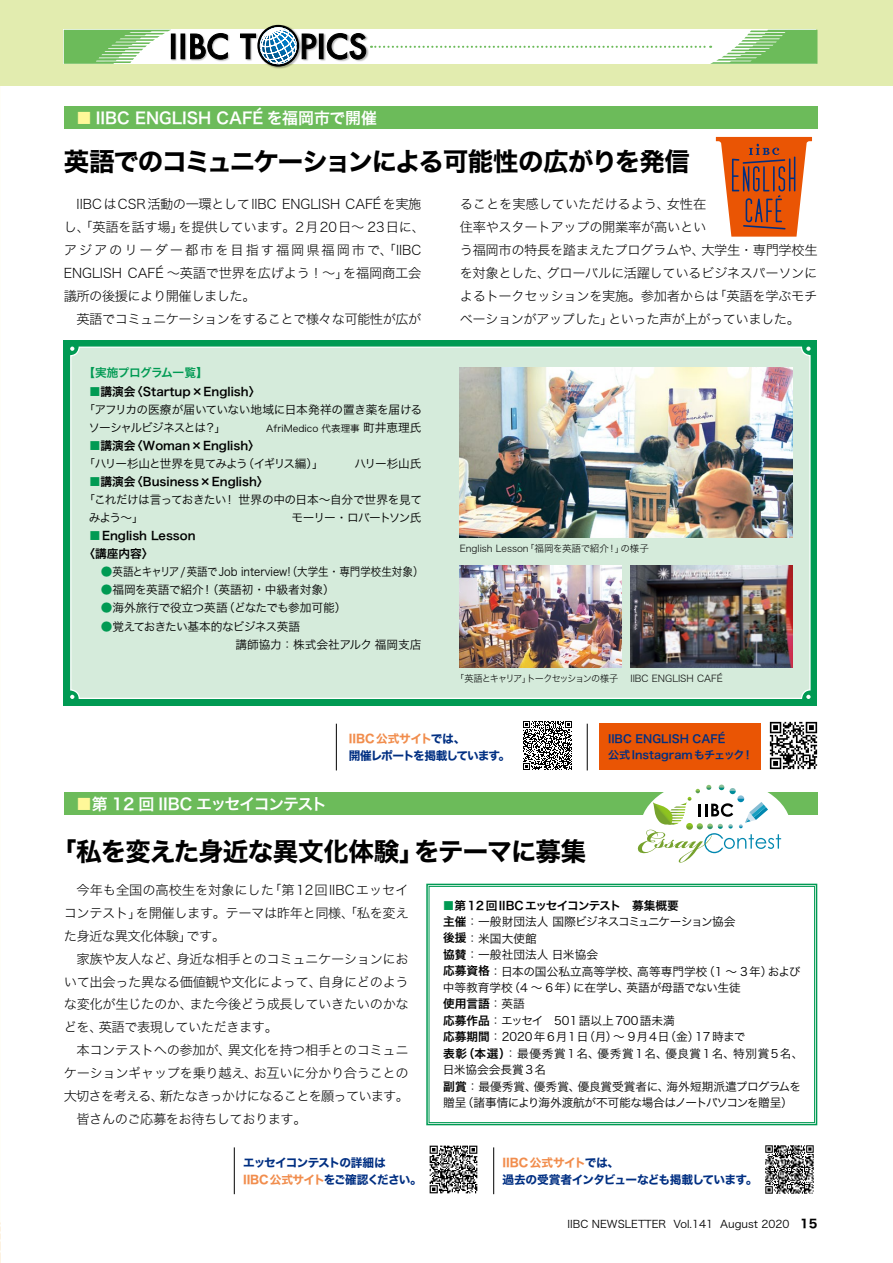
<style>
.page{position:relative;width:893px;height:1263px;background:#fff}
.page>*{position:absolute;margin:0;border:0;box-sizing:border-box;transform-origin:0 0}
.t1{font:25.5px "Hira Kaku Std N W7";letter-spacing:-.04em;color:#000}
.t2{font:15.9px "Hira Kaku Std N W6";color:#fff}
.t3{font:15.9px "Hira Kaku Std N W6";letter-spacing:-.075em;color:#fff}
.t4{font:13.35px/22.8px "Hira Kaku Std N W2";letter-spacing:-.03em;color:#000;text-align:justify}
.t5{font:13.35px/22.8px "Hira Kaku Std N W2";color:#000}
.t6{font:13.35px "Hira Kaku Std N W2";letter-spacing:-.065em;color:#000}
.t7{font:11.7px/16.5px "Hira Kaku Std N W3";letter-spacing:-.01em;color:#000}
.t8{font:11.7px/18px "Hira Kaku Std N W6";color:#000}
.t9{font:11.7px/17px "Hira Kaku Std N W7";letter-spacing:-.055em;color:#002f82}
.t10{font:11.7px/18px "Hira Kaku Std N W3";letter-spacing:-.045em;color:#000}
.t11{font:11.7px "Hira Kaku Std N W3";letter-spacing:-.01em;color:#000;scale:.9 1}
.t12{font:11.7px "Hira Kaku Std N W3";letter-spacing:-.09em;color:#000}
.t13{font:11.7px/18px "Hira Kaku Std N W3";letter-spacing:-.035em;color:#000}
.t14{font:11.7px/18px "Hira Kaku Std N W3";letter-spacing:-.04em;color:#000}
.t15{font:11.7px "Hira Kaku Std N W3";letter-spacing:-.03em;color:#000}
.t16{font:11.7px "Hira Kaku Std N W6";letter-spacing:-.045em;color:#009a53}
.t17{font:11.1px/15.9px "Hira Kaku Std N W6";color:#002f82}
.t18{font:10.65px "Hira Kaku Std N W3";color:#000}
.t19{font:9.6px "Hira Kaku Std N W2";color:#000;scale:.96 1}
.t20{font:9.6px "Hira Kaku Std N W2";color:#000}
.t21{font:9.6px "Hira Kaku Std N W3";color:#000}
.s1{color:#fff899}
.s2{color:#009a53}
.s3{font-size:11.7px}
.s4{color:#f18d4d}
.s5{font-family:"Hira Kaku Std N W6"}
.s6{font-family:"Hira Kaku Std N W3"}
.s7{font-family:"Hira Kaku Std N W7";font-size:11.7px}
</style>
<div class="page">
<div style="left:0;top:0;width:893px;height:85px;background:#e2ecaf"></div>
<div style="left:64px;top:106px;width:753px;height:23px;background:#6cbb5a"></div>
<div style="left:64px;top:792px;width:753px;height:23px;background:#6cbb5a"></div>
<svg style="left:64px;top:30px;width:107px;height:34px;background:#9ed292"></svg>
<div style="left:171px;top:25px;width:198px;height:44px;background:#000;opacity:.3"></div>
<svg style="left:257px;top:25px;width:42px;height:42px"></svg>
<div style="left:171px;top:34px;width:4px;height:25px;border:1px solid #000"></div>
<div style="left:181px;top:34px;width:4px;height:25px;border:1px solid #000"></div>
<svg style="left:190px;top:33px;width:38px;height:27px"></svg>
<div style="left:319px;top:34px;width:4px;height:25px;border:1px solid #000"></div>
<svg style="left:240px;top:27px;width:77px;height:37px;background:#99aab3"></svg>
<svg style="left:327px;top:30px;width:490px;height:34px;background:#dfecdc"></svg>
<div style="left:64px;top:340px;width:753px;height:365px;background:#009a53"></div>
<div style="left:71px;top:347px;width:739px;height:351px;background:#d5ebdb;border-radius:8px"></div>
<svg style="left:70px;top:347px;width:4px;height:4px"></svg>
<svg style="left:70px;top:695px;width:4px;height:4px"></svg>
<svg style="left:806px;top:347px;width:5px;height:4px"></svg>
<svg style="left:806px;top:695px;width:5px;height:4px"></svg>
<svg style="left:716px;top:137px;width:96px;height:100px"></svg>
<div style="left:600px;top:723px;width:161px;height:47px;background:#ea5504"></div>
<img style="left:769px;top:721px;width:49px;height:49px">
<img style="left:523px;top:721px;width:49px;height:49px">
<img style="left:429px;top:1145px;width:49px;height:49px">
<img style="left:765px;top:1145px;width:49px;height:49px">
<img style="left:460px;top:367px;width:332px;height:170px">
<hr style="left:336px;top:724px;width:1px;height:46px;background:#000">
<hr style="left:234px;top:1147px;width:1px;height:47px;background:#000">
<hr style="left:493px;top:1147px;width:1px;height:47px;background:#000">
<hr style="left:587px;top:724px;width:1px;height:46px;background:#000">
<div style="left:640px;top:778px;width:151px;height:99px;background:#fff;border-radius:50%"></div>
<svg style="left:637px;top:784px;width:144px;height:79px"></svg>
<img style="left:630px;top:566px;width:162px;height:102px">
<img style="left:460px;top:566px;width:161px;height:102px">
<svg style="left:426px;top:883px;width:392px;height:243px"></svg>
<div style="left:429px;top:886px;width:386px;height:237px;border:1px solid #009a53"></div>
<p class="t2" style="left:76px;top:106px;width:302px"><span class="s1">■</span> IIBC ENGLISH CAFÉ を福岡市で開催</p>
<h1 class="t1" style="left:64px;top:142px;width:628px">英語でのコミュニケーションによる可能性の広がりを発信</h1>
<p class="t5" style="left:64px;top:193px;width:363px;text-indent:13px">IIBCはCSR活動の一環としてIIBC ENGLISH CAFÉを実施し、「英語を話す場」を提供しています。2月20日～ 23日に、アジアのリーダー都市を目指す福岡県福岡市で、「IIBC<br>ENGLISH CAFÉ ～英語で世界を広げよう！～」を福岡商工会議所の後援により開催しました。</p>
<p class="t4" style="left:77px;top:307px;width:346px">英語でコミュニケーションをすることで様々な可能性が広が</p>
<p class="t16" style="left:83px;top:364px;width:126px">【実施プログラム一覧】</p>
<p class="t8" style="left:89px;top:382px;width:173px"><span class="s2">■</span>講演会〈Startup×English〉</p>
<p class="t10" style="left:88px;top:400px;width:335px;text-indent:-5px">「アフリカの医療が届いていない地域に日本発祥の置き薬を届けるソーシャルビジネスとは？」</p>
<p class="t21" style="left:266px;top:421px;width:157px">AfriMedico 代表理事 <span class="s3">町井恵理氏</span></p>
<p class="t8" style="left:89px;top:437px;width:172px"><span class="s2">■</span>講演会〈Woman×English〉</p>
<p class="t12" style="left:83px;top:455px;width:242px">「ハリー杉山と世界を見てみよう（イギリス編）」</p>
<p class="t7" style="left:354px;top:455px;width:68px">ハリー杉山氏</p>
<p class="t8" style="left:89px;top:473px;width:181px"><span class="s2">■</span>講演会〈Business×English〉</p>
<p class="t13" style="left:89px;top:490px;width:335px;text-indent:-5px">「これだけは言っておきたい！ 世界の中の日本～自分で世界を見てみよう～」</p>
<p class="t12" style="left:291px;top:509px;width:131px">モーリー・ロバートソン氏</p>
<p class="t8" style="left:83px;top:527px;width:114px;text-indent:6px"><span class="s2">■</span>English Lesson〈講座内容〉</p>
<p class="t11" style="left:101px;top:563px;width:360px"><span class="s2">●</span>英語とキャリア/英語でJob interview!（大学生・専門学校生対象）</p>
<p class="t7" style="left:101px;top:582px;width:235px"><span class="s2">●</span>福岡を英語で紹介！（英語初・中級者対象）</p>
<p class="t15" style="left:101px;top:599px;width:247px"><span class="s2">●</span>海外旅行で役立つ英語（どなたでも参加可能）</p>
<p class="t14" style="left:235px;top:617px;width:187px;text-indent:-135px"><span class="s2">●</span>覚えておきたい基本的なビジネス英語<br>講師協力：株式会社アルク 福岡支店</p>
<p class="t4" style="left:460px;top:193px;width:359px;text-align:left">ることを実感していただけるよう、女性在<br>住率やスタートアップの開業率が高いとい<br>う福岡市の特長を踏まえたプログラムや、大学生・専門学校生を対象とした、グローバルに活躍しているビジネスパーソンによるトークセッションを実施。参加者からは「英語を学ぶモチベーションがアップした」といった声が上がっていました。</p>
<p class="t20" style="left:460px;top:541px;width:191px">English Lesson「福岡を英語で紹介！」の様子</p>
<p class="t19" style="left:455px;top:672px;width:280px">「英語とキャリア」トークセッションの様子 IIBC ENGLISH CAFÉ</p>
<p class="t3" style="left:76px;top:792px;width:252px"><span class="s1">■</span>第 12 回 IIBC エッセイコンテスト</p>
<p class="t9" style="left:349px;top:730px;width:163px"><span class="s4">IIBC公式サイト</span>では、<br>開催レポートを掲載しています。</p>
<h1 class="t1" style="left:51px;top:831px;width:537px">「私を変えた身近な異文化体験」をテーマに募集</h1>
<p class="t17" style="left:608px;top:731px;width:147px">IIBC ENGLISH CAFÉ<br>公式Instagramもチェック！</p>
<p class="t4" style="left:64px;top:878px;width:346px;text-indent:13px">今年も全国の高校生を対象にした「第12回IIBCエッセイコンテスト」を開催します。テーマは昨年と同様、「私を変えた身近な異文化体験」です。</p>
<p class="t4" style="left:64px;top:947px;width:347px;text-indent:13px">家族や友人など、身近な相手とのコミュニケーションにおいて出会った異なる価値観や文化によって、自身にどのような変化が生じたのか、また今後どう成長していきたいのかなどを、英語で表現していただきます。</p>
<p class="t4" style="left:77px;top:1038px;width:334px">本コンテストへの参加が、異文化を持つ相手とのコミュニ</p>
<p class="t4" style="left:64px;top:1061px;width:346px">ケーションギャップを乗り越え、お互いに分かり合うことの</p>
<p class="t6" style="left:64px;top:1086px;width:347px">大切さを考える、新たなきっかけになることを願っています。</p>
<p class="t4" style="left:77px;top:1107px;width:232px">皆さんのご応募をお待ちしております。</p>
<p class="t8" style="left:443px;top:896px;width:237px"><span class="s2">■</span>第12回IIBCエッセイコンテスト　募集概要</p>
<p class="t7" style="left:443px;top:913px;width:359px"><span class="s5">主催</span>：一般財団法人 国際ビジネスコミュニケーション協会<br><span class="s5">後援</span>：米国大使館<br><span class="s5">協賛</span>：一般社団法人 日米協会<br><span class="s5">応募資格</span>：日本の国公私立高等学校、高等専門学校（1 ～ 3年）および中等教育学校（4 ～ 6年）に在学し、英語が母語でない生徒</p>
<p class="t8" style="left:443px;top:995px;width:83px">使用言語<span class="s6">：英語</span></p>
<p class="t7" style="left:443px;top:1012px;width:362px"><span class="s5">応募作品</span>：エッセイ　501語以上700語未満<br><span class="s5">応募期間</span>：2020年6月1日（月）～ 9月4日（金）17時まで<br><span class="s5">表彰（本選）</span>：最優秀賞1名、優秀賞1名、優良賞1名、特別賞5名、日米協会会長賞3名<br><span class="s5">副賞</span>：最優秀賞、優秀賞、優良賞受賞者に、海外短期派遣プログラムを贈呈（諸事情により海外渡航が不可能な場合はノートパソコンを贈呈）</p>
<p class="t9" style="left:243px;top:1154px;width:180px">エッセイコンテストの詳細は<br><span class="s4">IIBC 公式サイト</span>をご確認ください。</p>
<p class="t9" style="left:502px;top:1154px;width:257px"><span class="s4">IIBC公式サイト</span>では、<br>過去の受賞者インタビューなども掲載しています。</p>
<p class="t18" style="left:567px;top:1216px;width:252px">IIBC NEWSLETTER Vol.141 August 2020 <span class="s7">15</span></p>
</div>
